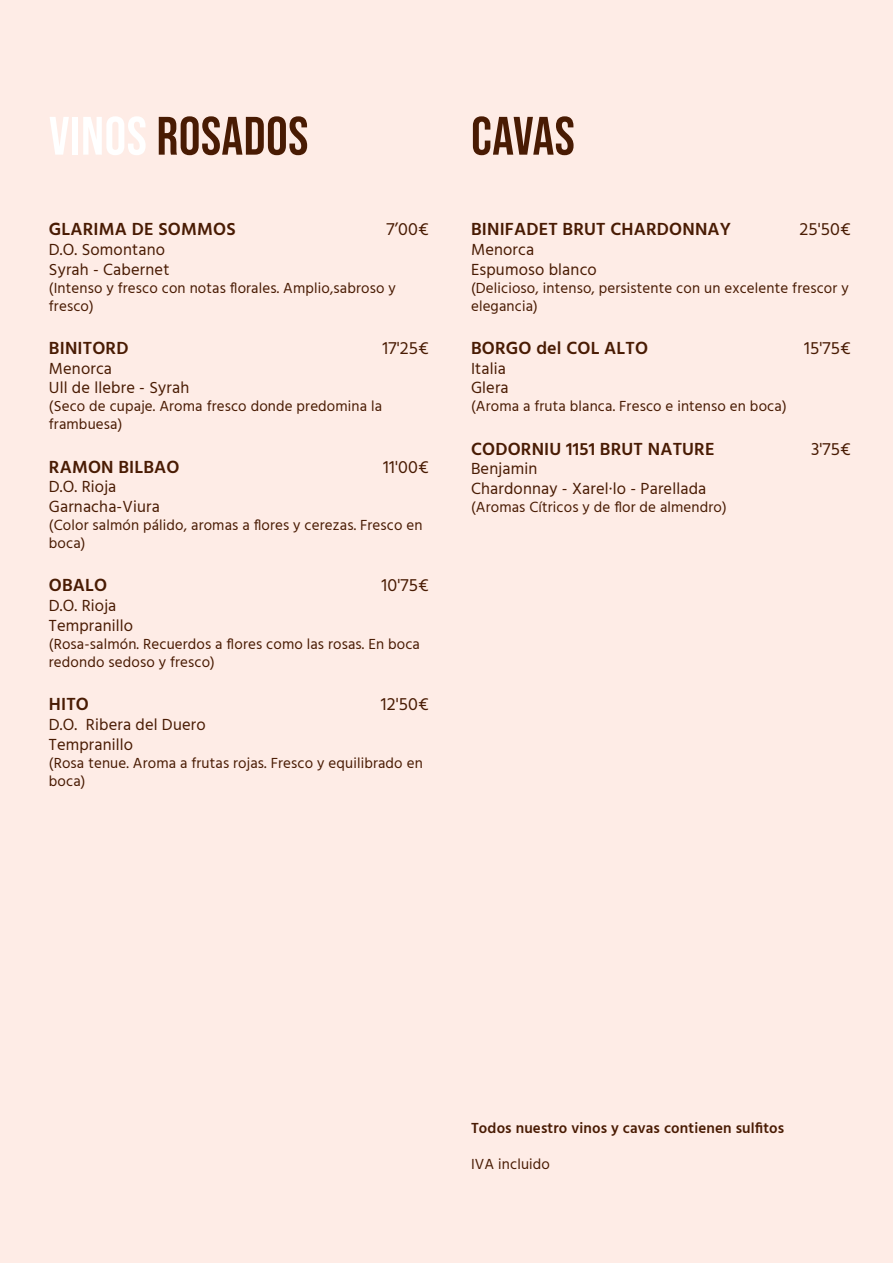
<style>
.page{position:relative;width:893px;height:1263px;background:#feece6}
.page>*{position:absolute;margin:0;border:0;box-sizing:border-box;transform-origin:0 0}
.t1{font:54px "Bebas Neue";letter-spacing:.01em;color:#491b03}
.t2{font:600 18px "Hind";letter-spacing:.01em;color:#491b03}
.t3{font:18px "Hind";letter-spacing:.01em;color:#491b03}
.t4{font:16.5px/19.8px "Hind";letter-spacing:.01em;color:#491b03}
.t5{font:15px/18px "Hind";letter-spacing:.01em;color:#491b03}
.t6{font:600 15px "Hind";letter-spacing:.01em;color:#491b03}
.s1{color:#fff}
</style>
<div class="page">
<h1 class="t1" style="left:49px;top:105px;width:261px"><span class="s1">VINOS</span> ROSADOS</h1>
<h1 class="t1" style="left:471px;top:105px;width:105px">CAVAS</h1>
<p class="t2" style="left:49px;top:216px;width:188px">GLARIMA DE SOMMOS</p>
<p class="t3" style="left:386px;top:217px;width:44px">7’00€</p>
<p class="t4" style="left:49px;top:240px;width:122px">D.O. Somontano<br>Syrah - Cabernet</p>
<p class="t5" style="left:49px;top:279px;width:348px">(Intenso y fresco con notas florales. Amplio,sabroso y fresco)</p>
<p class="t2" style="left:49px;top:335px;width:81px">BINITORD</p>
<p class="t3" style="left:382px;top:336px;width:48px">17'25€</p>
<p class="t4" style="left:49px;top:359px;width:142px">Menorca<br>Ull de llebre - Syrah</p>
<p class="t5" style="left:49px;top:398px;width:335px">(Seco de cupaje. Aroma fresco donde predomina la frambuesa)</p>
<p class="t2" style="left:49px;top:454px;width:132px">RAMON BILBAO</p>
<p class="t3" style="left:383px;top:455px;width:47px">11'00€</p>
<p class="t4" style="left:49px;top:478px;width:113px">D.O. Rioja<br>Garnacha-Viura</p>
<p class="t5" style="left:49px;top:517px;width:375px">(Color salmón pálido, aromas a flores y cerezas. Fresco en boca)</p>
<p class="t2" style="left:49px;top:573px;width:60px">OBALO</p>
<p class="t3" style="left:381px;top:573px;width:49px">10'75€</p>
<p class="t4" style="left:49px;top:597px;width:86px">D.O. Rioja<br>Tempranillo</p>
<p class="t5" style="left:49px;top:636px;width:373px">(Rosa-salmón. Recuerdos a flores como las rosas. En boca redondo sedoso y fresco)</p>
<p class="t2" style="left:49px;top:692px;width:42px">HITO</p>
<p class="t3" style="left:381px;top:692px;width:50px">12'50€</p>
<p class="t4" style="left:49px;top:715px;width:158px">D.O. Ribera del Duero<br>Tempranillo</p>
<p class="t5" style="left:49px;top:755px;width:375px">(Rosa tenue. Aroma a frutas rojas. Fresco y equilibrado en boca)</p>
<p class="t2" style="left:471px;top:216px;width:262px">BINIFADET BRUT CHARDONNAY</p>
<p class="t3" style="left:799px;top:217px;width:53px">25'50€</p>
<p class="t4" style="left:471px;top:240px;width:127px">Menorca<br>Espumoso blanco</p>
<p class="t5" style="left:471px;top:279px;width:379px">(Delicioso, intenso, persistente con un excelente frescor y elegancia)</p>
<p class="t2" style="left:471px;top:335px;width:179px">BORGO del COL ALTO</p>
<p class="t3" style="left:804px;top:336px;width:48px">15'75€</p>
<p class="t4" style="left:471px;top:359px;width:39px">Italia<br>Glera</p>
<p class="t5" style="left:471px;top:398px;width:317px">(Aroma a fruta blanca. Fresco e intenso en boca)</p>
<p class="t2" style="left:471px;top:436px;width:245px">CODORNIU 1151 BRUT NATURE</p>
<p class="t3" style="left:811px;top:437px;width:41px">3'75€</p>
<p class="t4" style="left:471px;top:460px;width:237px">Benjamin<br>Chardonnay - Xarel·lo - Parellada</p>
<p class="t5" style="left:471px;top:499px;width:257px">(Aromas Cítricos y de flor de almendro)</p>
<p class="t6" style="left:471px;top:1118px;width:315px">Todos nuestro vinos y cavas contienen sulfitos</p>
<p class="t5" style="left:471px;top:1156px;width:80px">IVA incluido</p>
</div>
